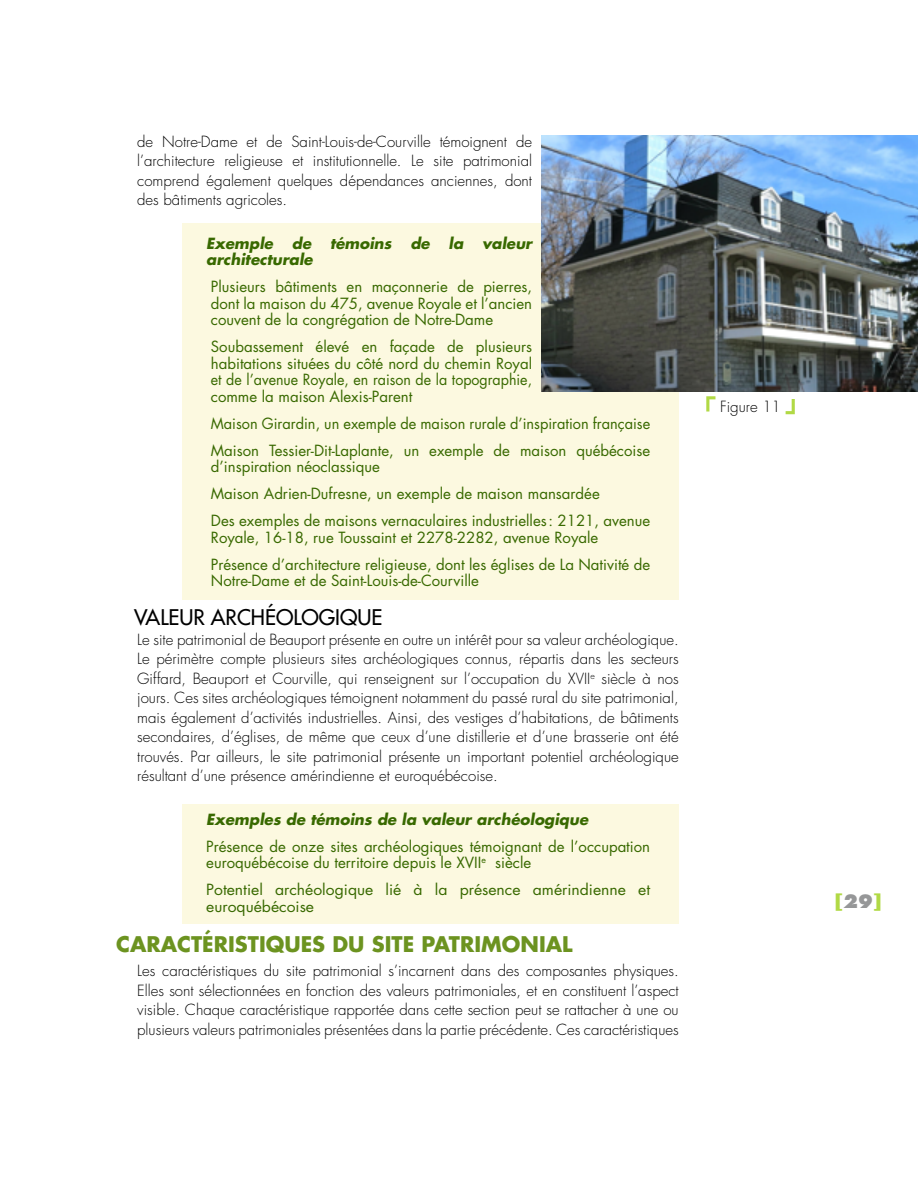
<style>
.page{position:relative;width:918px;height:1188px;background:#fff}
.page>*{position:absolute;margin:0;border:0;box-sizing:border-box;transform-origin:0 0}
.Titre_2{font:700 21px "Futura";color:#6c9320}
.Titre3{font:21px "Futura";color:#000}
.t1{font:800 18px "Futura";color:#b1d945}
.texte{font:300 15px/19.5px "Futura";color:#000;text-align:justify}
.encadré_bleu{font:15px/16.5px "Futura";color:#386900}
.Titre_encadré_bleu{font:italic 700 15px "Futura";color:#386900}
.encadré_bleu-2{font:15px/16.5px "Futura";color:#386900;scale:1.05 1}
.s1{color:#969798}
</style>
<div class="page">
<div style="left:182px;top:223px;width:497px;height:377px;background:#fcf9e0"></div>
<div style="left:182px;top:804px;width:497px;height:120px;background:#fcf9e0"></div>
<img style="left:541px;top:135px;width:377px;height:257px">
<svg style="left:706px;top:396px;width:9px;height:16px"></svg>
<svg style="left:786px;top:399px;width:9px;height:15px"></svg>
<p class="texte" style="left:137px;top:132px;width:396px">de Notre-Dame et de Saint-Louis-de-Courville témoignent de l’architecture religieuse et institutionnelle. Le site patrimonial comprend également quelques dépendances anciennes, dont des bâtiments agricoles.</p>
<p class="Titre_encadré_bleu" style="left:206px;top:232px;width:68px">Exemple</p>
<p class="Titre_encadré_bleu" style="left:292px;top:232px;width:21px">de</p>
<p class="Titre_encadré_bleu" style="left:330px;top:232px;width:63px">témoins</p>
<p class="Titre_encadré_bleu" style="left:410px;top:232px;width:21px">de</p>
<p class="Titre_encadré_bleu" style="left:449px;top:232px;width:16px">la</p>
<p class="Titre_encadré_bleu" style="left:482px;top:232px;width:51px">valeur</p>
<p class="Titre_encadré_bleu" style="left:206px;top:249px;width:108px">architecturale</p>
<p class="encadré_bleu" style="left:211px;top:278px;width:323px;text-align:justify">Plusieurs bâtiments en maçonnerie de pierres, dont la maison du 475, avenue Royale et l’ancien couvent de la congrégation de Notre-Dame</p>
<p class="encadré_bleu" style="left:211px;top:338px;width:323px;text-align:justify">Soubassement élevé en façade de plusieurs habitations situées du côté nord du chemin Royal et de l’avenue Royale, en raison de la topographie, comme la maison Alexis-Parent</p>
<p class="encadré_bleu" style="left:211px;top:415px;width:441px">Maison Girardin, un exemple de maison rurale d’inspiration française</p>
<p class="encadré_bleu" style="left:211px;top:442px;width:441px">Maison Tessier-Dit-Laplante, un exemple de maison québécoise d’inspiration néoclassique</p>
<p class="encadré_bleu" style="left:211px;top:485px;width:390px">Maison Adrien-Dufresne, un exemple de maison mansardée</p>
<p class="encadré_bleu" style="left:211px;top:512px;width:441px">Des exemples de maisons vernaculaires industrielles: 2121, avenue<br>Royale, 16-18, rue Toussaint et 2278-2282, avenue Royale</p>
<p class="encadré_bleu" style="left:211px;top:556px;width:441px">Présence d’architecture religieuse, dont les églises de La Nativité de<br>Notre-Dame et de Saint-Louis-de-Courville</p>
<p class="Titre3" style="left:134px;top:604px;width:250px">VALEUR ARCHÉOLOGIQUE</p>
<p class="texte" style="left:137px;top:630px;width:543px">Le site patrimonial de Beauport présente en outre un intérêt pour sa valeur archéologique.<br>Le périmètre compte plusieurs sites archéologiques connus, répartis dans les secteurs Giffard, Beauport et Courville, qui renseignent sur l’occupation du XVII<sup>e</sup> siècle à nos jours. Ces sites archéologiques témoignent notamment du passé rural du site patrimonial, mais également d’activités industrielles. Ainsi, des vestiges d’habitations, de bâtiments secondaires, d’églises, de même que ceux d’une distillerie et d’une brasserie ont été trouvés. Par ailleurs, le site patrimonial présente un important potentiel archéologique résultant d’une présence amérindienne et euroquébécoise.</p>
<p class="Titre_encadré_bleu" style="left:206px;top:808px;width:383px">Exemples de témoins de la valeur archéologique</p>
<p class="encadré_bleu" style="left:206px;top:838px;width:445px">Présence de onze sites archéologiques témoignant de l’occupation euroquébécoise du territoire depuis le XVII<sup>e</sup> siècle</p>
<p class="encadré_bleu-2" style="left:206px;top:881px;width:424px">Potentiel archéologique lié à la présence amérindienne et euroquébécoise</p>
<p class="Titre_2" style="left:116px;top:930px;width:458px">CARACTÉRISTIQUES DU SITE PATRIMONIAL</p>
<p class="texte" style="left:137px;top:961px;width:543px">Les caractéristiques du site patrimonial s’incarnent dans des composantes physiques.<br>Elles sont sélectionnées en fonction des valeurs patrimoniales, et en constituent l’aspect visible. Chaque caractéristique rapportée dans cette section peut se rattacher à une ou plusieurs valeurs patrimoniales présentées dans la partie précédente. Ces caractéristiques</p>
<p class="texte" style="left:720px;top:396px;width:62px">Figure 11</p>
<p class="t1" style="left:835px;top:890px;width:48px">[<span class="s1">29</span>]</p>
</div>
